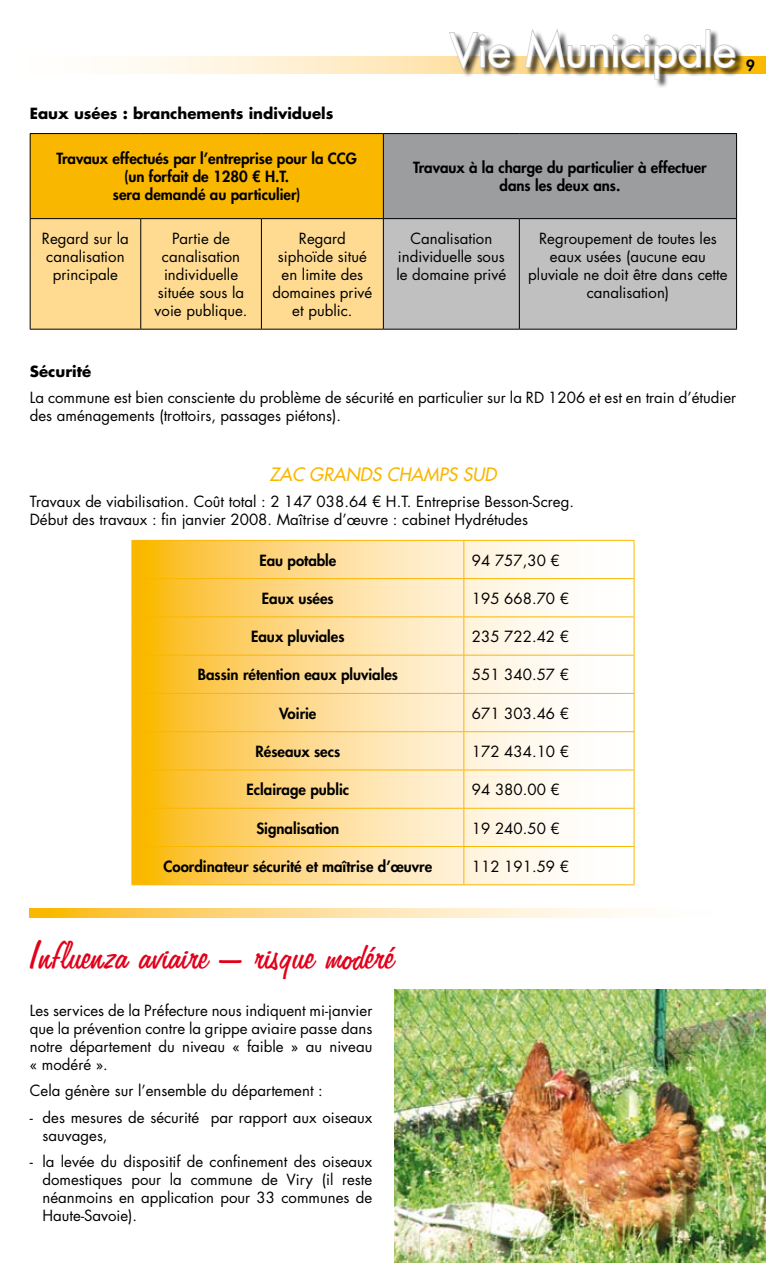
<style>
.page{position:relative;width:766px;height:1263px;background:#fff}
.page>*{position:absolute;margin:0;border:0;box-sizing:border-box;transform-origin:0 0}
.t1{font:45px "Freehand 575 BT Regular B";letter-spacing:.01em;color:#e2001a}
.t2{font:45px "Futura Std";letter-spacing:-.02em;color:#fff}
.t3{font:italic 500 18px "Futura Std";color:#fab700}
.t4{font:15px/18px "Futura Std";color:#000;text-align:center}
.t5{font:800 15px/18px "Futura Std";color:#000;text-align:center}
.t6{font:700 15px "Futura Std";color:#000}
</style>
<div class="page">
<svg style="left:124px;top:57px;width:324px;height:17px;background:#fff0d2"></svg>
<div style="left:448px;top:28px;width:317px;height:83px;background:#000;opacity:.75"></div>
<svg style="left:447px;top:31px;width:64px;height:42px"></svg>
<svg style="left:524px;top:28px;width:177px;height:52px"></svg>
<div style="left:705px;top:29px;width:5px;height:39px;border:2px solid #c5c6c8"></div>
<svg style="left:712px;top:44px;width:24px;height:25px"></svg>
<div style="left:30px;top:134px;width:353px;height:85px;background:#fab700"></div>
<div style="left:383px;top:134px;width:353px;height:85px;background:#9c9d9f"></div>
<div style="left:31px;top:219px;width:352px;height:110px;background:#fedb91"></div>
<div style="left:384px;top:219px;width:352px;height:110px;background:#c0c0c0"></div>
<hr style="left:30px;top:133px;width:111px;height:1px;background:#000">
<hr style="left:30px;top:134px;width:1px;height:84px;background:#000">
<hr style="left:141px;top:133px;width:120px;height:1px;background:#000">
<hr style="left:261px;top:133px;width:122px;height:1px;background:#000">
<hr style="left:383px;top:133px;width:136px;height:1px;background:#000">
<hr style="left:383px;top:134px;width:1px;height:84px;background:#000">
<hr style="left:519px;top:133px;width:217px;height:1px;background:#000">
<hr style="left:736px;top:134px;width:1px;height:84px;background:#000">
<hr style="left:30px;top:218px;width:111px;height:1px;background:#000">
<hr style="left:30px;top:219px;width:1px;height:110px;background:#000">
<hr style="left:141px;top:218px;width:120px;height:1px;background:#000">
<hr style="left:140px;top:219px;width:1px;height:110px;background:#000">
<hr style="left:261px;top:218px;width:122px;height:1px;background:#000">
<hr style="left:261px;top:219px;width:1px;height:110px;background:#000">
<hr style="left:383px;top:218px;width:136px;height:1px;background:#000">
<hr style="left:383px;top:219px;width:1px;height:110px;background:#000">
<hr style="left:519px;top:218px;width:217px;height:1px;background:#000">
<hr style="left:519px;top:219px;width:1px;height:110px;background:#000">
<hr style="left:736px;top:219px;width:1px;height:110px;background:#000">
<hr style="left:30px;top:329px;width:111px;height:1px;background:#000">
<hr style="left:141px;top:329px;width:120px;height:1px;background:#000">
<hr style="left:261px;top:329px;width:122px;height:1px;background:#000">
<hr style="left:383px;top:329px;width:136px;height:1px;background:#000">
<hr style="left:519px;top:329px;width:217px;height:1px;background:#000">
<svg style="left:132px;top:541px;width:501px;height:343px"></svg>
<hr style="left:131px;top:540px;width:332px;height:1px;background:#fab700">
<hr style="left:131px;top:541px;width:1px;height:37px;background:#fab700">
<hr style="left:463px;top:540px;width:171px;height:1px;background:#fab700">
<hr style="left:463px;top:541px;width:1px;height:37px;background:#fab700">
<hr style="left:633px;top:541px;width:1px;height:37px;background:#fab700">
<hr style="left:131px;top:578px;width:332px;height:1px;background:#fab700">
<hr style="left:131px;top:579px;width:1px;height:37px;background:#fab700">
<hr style="left:463px;top:578px;width:171px;height:1px;background:#fab700">
<hr style="left:463px;top:579px;width:1px;height:37px;background:#fab700">
<hr style="left:633px;top:579px;width:1px;height:37px;background:#fab700">
<hr style="left:131px;top:616px;width:332px;height:1px;background:#fab700">
<hr style="left:131px;top:617px;width:1px;height:38px;background:#fab700">
<hr style="left:463px;top:616px;width:171px;height:1px;background:#fab700">
<hr style="left:463px;top:617px;width:1px;height:38px;background:#fab700">
<hr style="left:633px;top:617px;width:1px;height:38px;background:#fab700">
<hr style="left:131px;top:655px;width:332px;height:1px;background:#fab700">
<hr style="left:131px;top:655px;width:1px;height:38px;background:#fab700">
<hr style="left:463px;top:655px;width:171px;height:1px;background:#fab700">
<hr style="left:463px;top:655px;width:1px;height:38px;background:#fab700">
<hr style="left:633px;top:655px;width:1px;height:38px;background:#fab700">
<hr style="left:131px;top:693px;width:332px;height:1px;background:#fab700">
<hr style="left:131px;top:694px;width:1px;height:37px;background:#fab700">
<hr style="left:463px;top:693px;width:171px;height:1px;background:#fab700">
<hr style="left:463px;top:694px;width:1px;height:37px;background:#fab700">
<hr style="left:633px;top:694px;width:1px;height:37px;background:#fab700">
<hr style="left:131px;top:731px;width:332px;height:1px;background:#fab700">
<hr style="left:131px;top:732px;width:1px;height:38px;background:#fab700">
<hr style="left:463px;top:731px;width:171px;height:1px;background:#fab700">
<hr style="left:463px;top:732px;width:1px;height:38px;background:#fab700">
<hr style="left:633px;top:732px;width:1px;height:38px;background:#fab700">
<hr style="left:131px;top:770px;width:332px;height:1px;background:#fab700">
<hr style="left:131px;top:770px;width:1px;height:38px;background:#fab700">
<hr style="left:463px;top:770px;width:171px;height:1px;background:#fab700">
<hr style="left:463px;top:770px;width:1px;height:38px;background:#fab700">
<hr style="left:633px;top:770px;width:1px;height:38px;background:#fab700">
<hr style="left:131px;top:808px;width:332px;height:1px;background:#fab700">
<hr style="left:131px;top:809px;width:1px;height:37px;background:#fab700">
<hr style="left:463px;top:808px;width:171px;height:1px;background:#fab700">
<hr style="left:463px;top:809px;width:1px;height:37px;background:#fab700">
<hr style="left:633px;top:809px;width:1px;height:37px;background:#fab700">
<hr style="left:131px;top:846px;width:332px;height:1px;background:#fab700">
<hr style="left:131px;top:847px;width:1px;height:37px;background:#fab700">
<hr style="left:463px;top:846px;width:171px;height:1px;background:#fab700">
<hr style="left:463px;top:847px;width:1px;height:37px;background:#fab700">
<hr style="left:633px;top:847px;width:1px;height:37px;background:#fab700">
<hr style="left:131px;top:884px;width:332px;height:1px;background:#fab700">
<hr style="left:463px;top:884px;width:171px;height:1px;background:#fab700">
<img style="left:394px;top:990px;width:371px;height:273px">
<svg style="left:30px;top:909px;width:596px;height:8px;background:#fddd95"></svg>
<h1 class="t2" style="left:449px;top:22px;width:288px">Vie Municipale</h1>
<p class="t6" style="left:30px;top:103px;width:305px">Eaux usées : branchements individuels</p>
<p class="t5" style="left:56px;top:150px;width:302px">Travaux effectués par l’entreprise pour la CCG (un forfait de 1280 € H.T.<br>sera demandé au particulier)</p>
<p class="t5" style="left:413px;top:159px;width:295px">Travaux à la charge du particulier à effectuer dans les deux ans.</p>
<p class="t4" style="left:42px;top:229px;width:88px">Regard sur la canalisation principale</p>
<p class="t4" style="left:155px;top:229px;width:94px">Partie de canalisation individuelle située sous la voie publique.</p>
<p class="t4" style="left:272px;top:229px;width:101px">Regard siphoïde situé en limite des domaines privé et public.</p>
<p class="t4" style="left:396px;top:229px;width:111px">Canalisation individuelle sous le domaine privé</p>
<p class="t4" style="left:528px;top:229px;width:201px">Regroupement de toutes les eaux usées (aucune eau pluviale ne doit être dans cette canalisation)</p>
<p class="t5" style="left:746px;top:57px;width:10px">9</p>
<p class="t6" style="left:30px;top:361px;width:63px">Sécurité</p>
<p class="t4" style="left:30px;top:389px;width:707px;text-align:left">La commune est bien consciente du problème de sécurité en particulier sur la RD 1206 et est en train d’étudier des aménagements (trottoirs, passages piétons).</p>
<p class="t3" style="left:269px;top:463px;width:228px">ZAC GRANDS CHAMPS SUD</p>
<p class="t4" style="left:30px;top:493px;width:545px;text-align:left">Travaux de viabilisation. Coût total : 2 147 038.64 € H.T. Entreprise Besson-Screg.<br>Début des travaux : fin janvier 2008. Maîtrise d’œuvre : cabinet Hydrétudes</p>
<p class="t5" style="left:259px;top:551px;width:79px">Eau potable</p>
<p class="t4" style="left:472px;top:551px;width:89px">94 757,30 €</p>
<p class="t5" style="left:262px;top:589px;width:73px">Eaux usées</p>
<p class="t4" style="left:472px;top:590px;width:99px">195 668.70 €</p>
<p class="t5" style="left:251px;top:628px;width:95px">Eaux pluviales</p>
<p class="t4" style="left:472px;top:628px;width:99px">235 722.42 €</p>
<p class="t5" style="left:198px;top:666px;width:202px">Bassin rétention eaux pluviales</p>
<p class="t4" style="left:472px;top:666px;width:99px">551 340.57 €</p>
<p class="t5" style="left:279px;top:704px;width:39px">Voirie</p>
<p class="t4" style="left:472px;top:704px;width:99px">671 303.46 €</p>
<p class="t5" style="left:255px;top:742px;width:86px">Réseaux secs</p>
<p class="t4" style="left:472px;top:743px;width:99px">172 434.10 €</p>
<p class="t5" style="left:246px;top:781px;width:104px">Eclairage public</p>
<p class="t4" style="left:472px;top:781px;width:89px">94 380.00 €</p>
<p class="t5" style="left:256px;top:819px;width:84px">Signalisation</p>
<p class="t4" style="left:472px;top:819px;width:89px">19 240.50 €</p>
<p class="t5" style="left:163px;top:857px;width:270px">Coordinateur sécurité et maîtrise d’œuvre</p>
<p class="t4" style="left:472px;top:857px;width:99px">112 191.59 €</p>
<h1 class="t1" style="left:30px;top:932px;width:367px">Influenza aviaire – risque modéré</h1>
<p class="t4" style="left:30px;top:1001px;width:344px;text-align:justify">Les services de la Préfecture nous indiquent mi-janvier que la prévention contre la grippe aviaire passe dans notre département du niveau « faible » au niveau « modéré ».</p>
<p class="t4" style="left:30px;top:1082px;width:294px">Cela génère sur l’ensemble du département :</p>
<p class="t4" style="left:43px;top:1108px;width:331px;text-align:left;text-indent:-13px">- des mesures de sécurité par rapport aux oiseaux sauvages,</p>
<p class="t4" style="left:43px;top:1153px;width:331px;text-align:justify;text-indent:-13px">- la levée du dispositif de confinement des oiseaux domestiques pour la commune de Viry (il reste néanmoins en application pour 33 communes de Haute-Savoie).</p>
</div>
